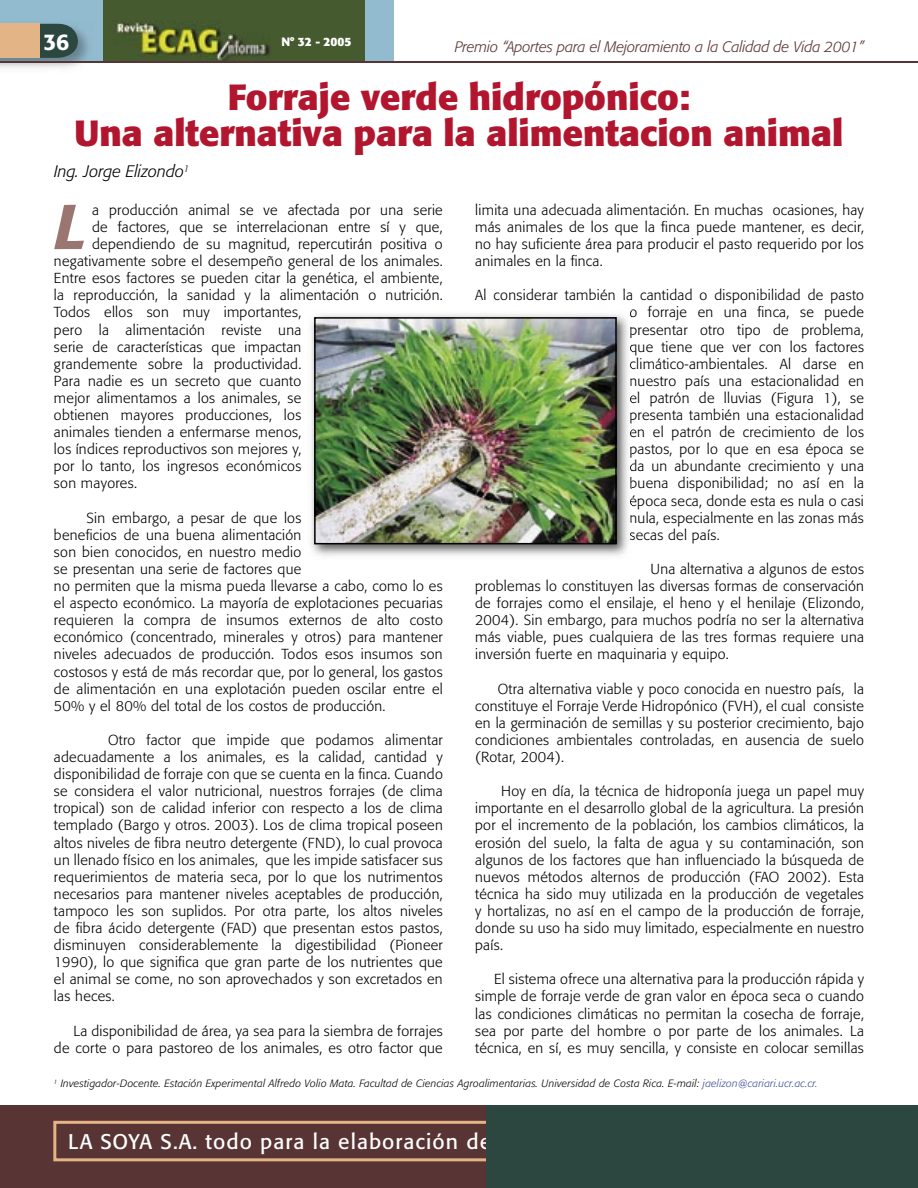
<style>
.page{position:relative;width:918px;height:1188px;background:#fff}
.page>*{position:absolute;margin:0;border:0;box-sizing:border-box;transform-origin:0 0}
.t1{font:italic 500 62.55px "Formata";color:#9b7670}
.t2{font:700 36px/36px "Formata";color:#b1162e;text-align:center}
.t3{font:500 22.5px "Formata";color:#fff}
.t4{font:21px "Formata";letter-spacing:.05em;color:#fff}
.t5{font:italic 300 16.5px "Formata";color:#000}
.t6{font:italic 300 15px "Formata";letter-spacing:-.01em;color:#583434}
.t7{font:300 14.4px/17.1px "Formata";letter-spacing:.02em;color:#000;text-align:justify}
.t8{font:700 12px "Formata";color:#fff}
.t9{font:italic 300 10.5px "Formata";letter-spacing:.02em;color:#000}
.s1{color:#3c4d97}
</style>
<div class="page">
<div style="left:0;top:0;width:394px;height:62px;background:#92bbcf"></div>
<img style="left:104px;top:0;width:261px;height:61px">
<div style="left:0;top:1106px;width:493px;height:82px;background:#583434"></div>
<svg style="left:53px;top:1121px;width:433px;height:40px"></svg>
<img style="left:0;top:23px;width:94px;height:45px">
<svg style="left:39px;top:24px;width:39px;height:34px"></svg>
<div style="left:0;top:24px;width:39px;height:34px;background:#e3b586"></div>
<div style="left:486px;top:1106px;width:432px;height:82px;background:#2b4740"></div>
<hr style="left:0;top:61px;width:918px;height:1px;background:#583434">
<img style="left:311px;top:314px;width:317px;height:242px">
<svg style="left:630px;top:311px;width:2px;height:229px"></svg>
<img style="left:314px;top:317px;width:303px;height:227px">
<h3 class="t3" style="left:43px;top:28px;width:27px">36</h3>
<p class="t6" style="left:455px;top:38px;width:411px">Premio “Aportes para el Mejoramiento a la Calidad de Vida 2001”</p>
<p class="t8" style="left:281px;top:34px;width:72px">N° 32 - 2005</p>
<h2 class="t2" style="left:75px;top:79px;width:770px">Forraje verde hidropónico:<br>Una alternativa para la alimentacion animal</h2>
<p class="t5" style="left:54px;top:162px;width:137px">Ing. Jorge Elizondo<sup>1</sup></p>
<h1 class="t1" style="left:54px;top:189px;width:34px">L</h1>
<p class="t7" style="left:92px;top:201px;width:352px">a producción animal se ve afectada por una serie</p>
<p class="t7" style="left:92px;top:218px;width:352px">de factores, que se interrelacionan entre sí y que,</p>
<p class="t7" style="left:92px;top:236px;width:352px">dependiendo de su magnitud, repercutirán positiva o</p>
<p class="t7" style="left:54px;top:253px;width:390px">negativamente sobre el desempeño general de los animales.</p>
<p class="t7" style="left:54px;top:270px;width:390px">Entre esos factores se pueden citar la genética, el ambiente,</p>
<p class="t7" style="left:54px;top:287px;width:390px">la reproducción, la sanidad y la alimentación o nutrición.</p>
<p class="t7" style="left:54px;top:304px;width:249px">Todos ellos son muy importantes,</p>
<p class="t7" style="left:54px;top:321px;width:249px">pero la alimentación reviste una</p>
<p class="t7" style="left:54px;top:338px;width:249px">serie de características que impactan</p>
<p class="t7" style="left:54px;top:355px;width:249px">grandemente sobre la productividad.</p>
<p class="t7" style="left:54px;top:372px;width:249px">Para nadie es un secreto que cuanto</p>
<p class="t7" style="left:54px;top:389px;width:249px">mejor alimentamos a los animales, se</p>
<p class="t7" style="left:54px;top:407px;width:249px">obtienen mayores producciones, los</p>
<p class="t7" style="left:54px;top:424px;width:249px">animales tienden a enfermarse menos,</p>
<p class="t7" style="left:54px;top:441px;width:249px">los índices reproductivos son mejores y,</p>
<p class="t7" style="left:54px;top:458px;width:249px">por lo tanto, los ingresos económicos</p>
<p class="t7" style="left:54px;top:475px;width:85px">son mayores.</p>
<p class="t7" style="left:54px;top:509px;width:390px;text-align:left;text-indent:32px">Sin embargo, a pesar de que los<br>beneficios de una buena alimentación<br>son bien conocidos, en nuestro medio<br>se presentan una serie de factores que<br>no permiten que la misma pueda llevarse a cabo, como lo es el aspecto económico. La mayoría de explotaciones pecuarias requieren la compra de insumos externos de alto costo económico (concentrado, minerales y otros) para mantener niveles adecuados de producción. Todos esos insumos son costosos y está de más recordar que, por lo general, los gastos de alimentación en una explotación pueden oscilar entre el 50% y el 80% del total de los costos de producción.</p>
<p class="t7" style="left:54px;top:731px;width:390px;text-indent:54px">Otro factor que impide que podamos alimentar adecuadamente a los animales, es la calidad, cantidad y disponibilidad de forraje con que se cuenta en la finca. Cuando se considera el valor nutricional, nuestros forrajes (de clima tropical) son de calidad inferior con respecto a los de clima templado (Bargo y otros. 2003). Los de clima tropical poseen altos niveles de fibra neutro detergente (FND), lo cual provoca un llenado físico en los animales, que les impide satisfacer sus requerimientos de materia seca, por lo que los nutrimentos necesarios para mantener niveles aceptables de producción, tampoco les son suplidos. Por otra parte, los altos niveles de fibra ácido detergente (FAD) que presentan estos pastos, disminuyen considerablemente la digestibilidad (Pioneer 1990), lo que significa que gran parte de los nutrientes que el animal se come, no son aprovechados y son excretados en las heces.</p>
<p class="t7" style="left:54px;top:1022px;width:390px;text-align:right">La disponibilidad de área, ya sea para la siembra de forrajes<br>de corte o para pastoreo de los animales, es otro factor que</p>
<p class="t7" style="left:475px;top:201px;width:390px">limita una adecuada alimentación. En muchas ocasiones, hay más animales de los que la finca puede mantener, es decir, no hay suficiente área para producir el pasto requerido por los animales en la finca.</p>
<p class="t7" style="left:630px;top:287px;width:236px;text-indent:-154px">Al considerar también la cantidad o disponibilidad de pasto o forraje en una finca, se puede presentar otro tipo de problema, que tiene que ver con los factores climático-ambientales. Al darse en nuestro país una estacionalidad en el patrón de lluvias (Figura 1), se presenta también una estacionalidad en el patrón de crecimiento de los pastos, por lo que en esa época se da un abundante crecimiento y una buena disponibilidad; no así en la época seca, donde esta es nula o casi nula, especialmente en las zonas más secas del país.</p>
<p class="t7" style="left:475px;top:560px;width:390px;text-indent:175px">Una alternativa a algunos de estos problemas lo constituyen las diversas formas de conservación de forrajes como el ensilaje, el heno y el henilaje (Elizondo, 2004). Sin embargo, para muchos podría no ser la alternativa más viable, pues cualquiera de las tres formas requiere una inversión fuerte en maquinaria y equipo.</p>
<p class="t7" style="left:475px;top:680px;width:390px;text-indent:23px">Otra alternativa viable y poco conocida en nuestro país, la constituye el Forraje Verde Hidropónico (FVH), el cual consiste en la germinación de semillas y su posterior crecimiento, bajo condiciones ambientales controladas, en ausencia de suelo (Rotar, 2004).</p>
<p class="t7" style="left:475px;top:783px;width:390px;text-indent:26px">Hoy en día, la técnica de hidroponía juega un papel muy importante en el desarrollo global de la agricultura. La presión por el incremento de la población, los cambios climáticos, la erosión del suelo, la falta de agua y su contaminación, son algunos de los factores que han influenciado la búsqueda de nuevos métodos alternos de producción (FAO 2002). Esta técnica ha sido muy utilizada en la producción de vegetales y hortalizas, no así en el campo de la producción de forraje, donde su uso ha sido muy limitado, especialmente en nuestro país.</p>
<p class="t7" style="left:475px;top:971px;width:390px;text-indent:19px">El sistema ofrece una alternativa para la producción rápida y simple de forraje verde de gran valor en época seca o cuando las condiciones climáticas no permitan la cosecha de forraje, sea por parte del hombre o por parte de los animales. La técnica, en sí, es muy sencilla, y consiste en colocar semillas</p>
<p class="t9" style="left:54px;top:1077px;width:766px"><sup>1</sup> Investigador-Docente. Estación Experimental Alfredo Volio Mata. Facultad de Ciencias Agroalimentarias. Universidad de Costa Rica. E-mail: <span class="s1">jaelizon@cariari.ucr.ac.cr.</span></p>
<h3 class="t4" style="left:68px;top:1129px;width:783px">LA SOYA S.A. todo para la elaboración de concentrados. Tel. (506)282-6493</h3>
</div>
